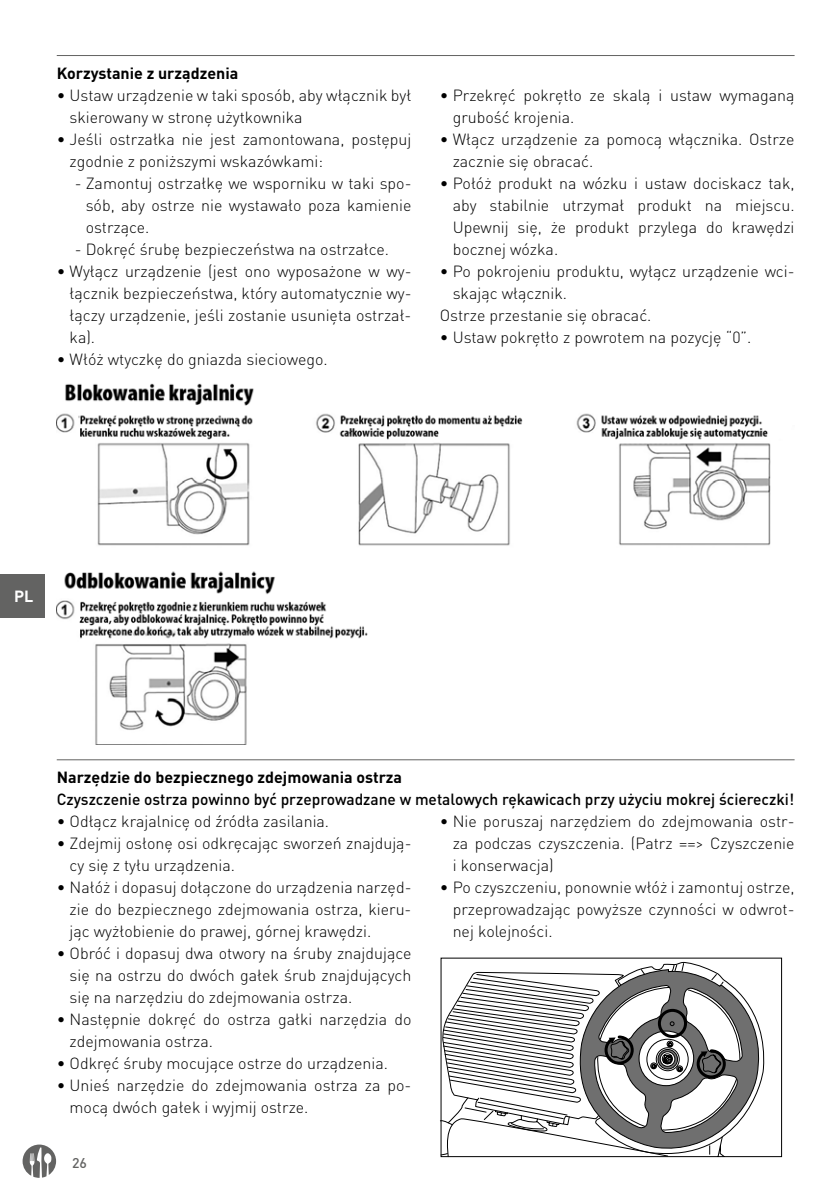
<style>
.page{position:relative;width:840px;height:1191px;background:#fff}
.page>*{position:absolute;margin:0;border:0;box-sizing:border-box;transform-origin:0 0}
.t1{font:300 16px/22px "DIN Pro";color:#000}
.t2{font:500 16px "DIN Pro";color:#000}
.t3{font:700 16px "DIN Pro";color:#000}
.t4{font:700 16px "DIN Pro";color:#fff}
.t5{font:500 14px "DIN Pro";color:#636362}
</style>
<div class="page">
<svg style="left:23px;top:1144px;width:33px;height:33px"></svg>
<div style="left:0;top:574px;width:44px;height:43px;background:#636362"></div>
<hr style="left:57px;top:55px;width:737px;height:1px;background:#636362">
<hr style="left:57px;top:759px;width:737px;height:1px;background:#636362">
<img style="left:57px;top:383px;width:714px;height:362px">
<svg style="left:440px;top:957px;width:342px;height:201px"></svg>
<svg style="left:440px;top:963px;width:327px;height:194px"></svg>
<div style="left:657px;top:1009px;width:29px;height:29px;border:3px solid #000;border-radius:50%"></div>
<p class="t3" style="left:57px;top:60px;width:183px">Korzystanie z urządzenia</p>
<p class="t1" style="left:70px;top:83px;width:343px;text-indent:-13px">• Ustaw urządzenie w taki sposób, aby włącznik był skierowany w stronę użytkownika</p>
<p class="t1" style="left:70px;top:127px;width:343px;text-indent:-13px">• Jeśli ostrzałka nie jest zamontowana, postępuj zgodnie z poniższymi wskazówkami:</p>
<p class="t1" style="left:86px;top:171px;width:327px;text-align:justify;text-indent:-11px">- Zamontuj ostrzałkę we wsporniku w taki spo&shy;sób, aby ostrze nie wystawało poza kamienie ostrzące.</p>
<p class="t1" style="left:75px;top:237px;width:315px">- Dokręć śrubę bezpieczeństwa na ostrzałce.</p>
<p class="t1" style="left:70px;top:259px;width:343px;text-align:justify;text-indent:-13px">• Wyłącz urządzenie (jest ono wyposażone w wy&shy;łącznik bezpieczeństwa, który automatycznie wy&shy;łączy urządzenie, jeśli zostanie usunięta ostrzał&shy;ka).</p>
<p class="t1" style="left:57px;top:347px;width:272px">• Włóż wtyczkę do gniazda sieciowego.</p>
<p class="t1" style="left:452px;top:83px;width:343px;text-indent:-13px">• Przekręć pokrętło ze skalą i ustaw wymaganą grubość krojenia.</p>
<p class="t1" style="left:452px;top:127px;width:343px;text-indent:-13px">• Włącz urządzenie za pomocą włącznika. Ostrze zacznie się obracać.</p>
<p class="t1" style="left:452px;top:171px;width:343px;text-align:justify;text-indent:-13px">• Połóż produkt na wózku i ustaw dociskacz tak, aby stabilnie utrzymał produkt na miejscu.<br>Upewnij się, że produkt przylega do krawędzi bocznej wózka.</p>
<p class="t1" style="left:439px;top:259px;width:356px">• Po pokrojeniu produktu, wyłącz urządzenie wci-</p>
<p class="t1" style="left:452px;top:281px;width:116px">skając włącznik.</p>
<p class="t1" style="left:439px;top:303px;width:213px">Ostrze przestanie się obracać.</p>
<p class="t1" style="left:439px;top:325px;width:313px">• Ustaw pokrętło z powrotem na pozycję “0”.</p>
<p class="t4" style="left:14px;top:583px;width:21px">PL</p>
<p class="t3" style="left:57px;top:764px;width:347px">Narzędzie do bezpiecznego zdejmowania ostrza</p>
<p class="t2" style="left:57px;top:786px;width:738px">Czyszczenie ostrza powinno być przeprowadzane w metalowych rękawicach przy użyciu mokrej ściereczki!</p>
<p class="t1" style="left:57px;top:809px;width:274px">• Odłącz krajalnicę od źródła zasilania.</p>
<p class="t1" style="left:70px;top:831px;width:343px;text-indent:-13px">• Zdejmij osłonę osi odkręcając sworzeń znajdują&shy;cy się z tyłu urządzenia.</p>
<p class="t1" style="left:70px;top:875px;width:343px;text-align:justify;text-indent:-13px">• Nałóż i dopasuj dołączone do urządzenia narzęd&shy;zie do bezpiecznego zdejmowania ostrza, kieru&shy;jąc wyżłobienie do prawej, górnej krawędzi.</p>
<p class="t1" style="left:70px;top:941px;width:343px;text-align:justify;text-indent:-13px">• Obróć i dopasuj dwa otwory na śruby znajdujące się na ostrzu do dwóch gałek śrub znajdujących się na narzędziu do zdejmowania ostrza.</p>
<p class="t1" style="left:70px;top:1007px;width:343px;text-indent:-13px">• Następnie dokręć do ostrza gałki narzędzia do zdejmowania ostrza.</p>
<p class="t1" style="left:57px;top:1051px;width:332px">• Odkręć śruby mocujące ostrze do urządzenia.</p>
<p class="t1" style="left:70px;top:1073px;width:343px;text-indent:-13px">• Unieś narzędzie do zdejmowania ostrza za po&shy;mocą dwóch gałek i wyjmij ostrze.</p>
<p class="t1" style="left:452px;top:809px;width:343px;text-align:justify;text-indent:-13px">• Nie poruszaj narzędziem do zdejmowania ostr&shy;za podczas czyszczenia. (Patrz ==&gt; Czyszczenie i konserwacja)</p>
<p class="t1" style="left:452px;top:875px;width:343px;text-align:justify;text-indent:-13px">• Po czyszczeniu, ponownie włóż i zamontuj ostrze, przeprowadzając powyższe czynności w odwrot&shy;nej kolejności.</p>
<p class="t5" style="left:72px;top:1151px;width:16px">26</p>
</div>
